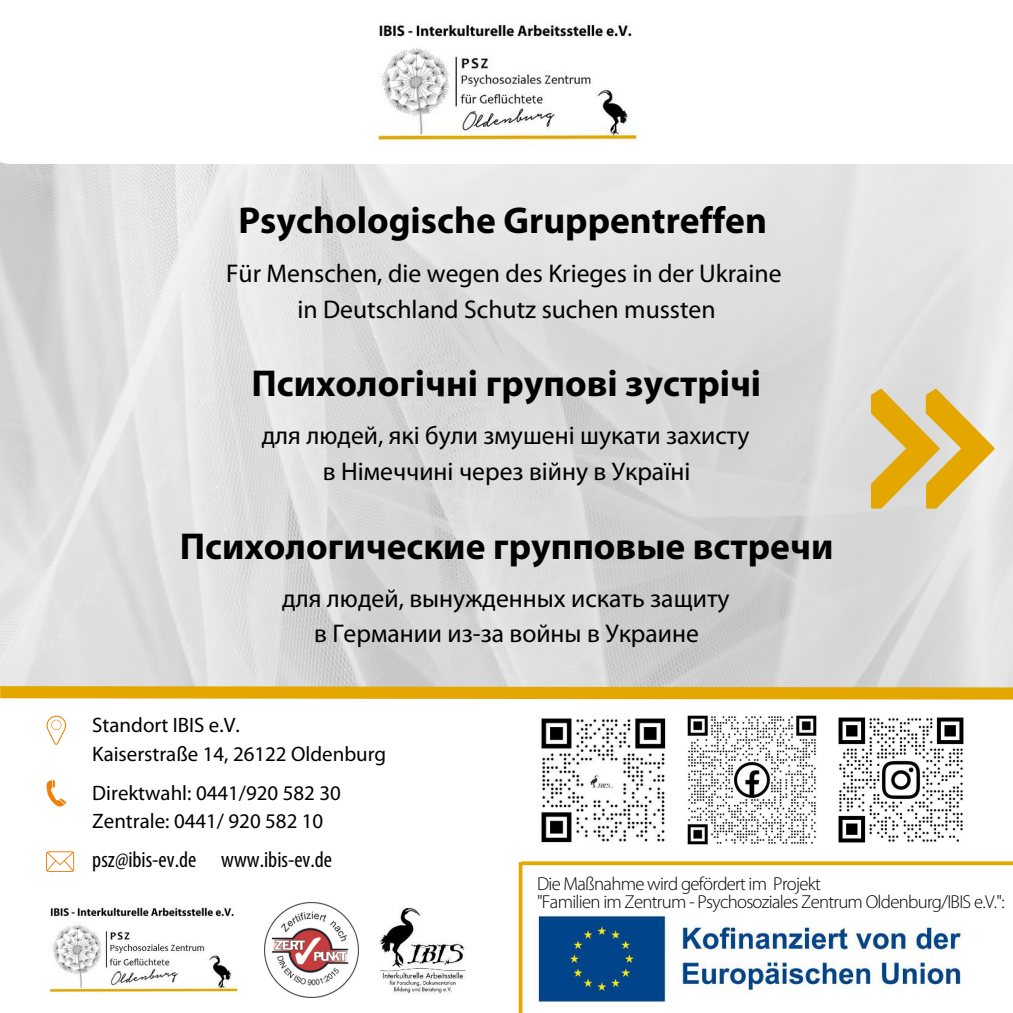
<style>
.page{position:relative;width:1013px;height:1013px;background:#fff}
.page>*{position:absolute;margin:0;border:0;box-sizing:border-box;transform-origin:0 0}
.t1{font:700 37.5px "Myriad Pro";color:#000}
.t2{font:25.62px/35.6px "Myriad Pro";color:#000;text-align:center}
.t3{font:condensed 22.62px "Myriad Pro";color:#000}
.t4{font:20.88px/28.8px "Myriad Pro";color:#000}
.t5{font:300 18.75px/18.8px "Myriad Pro";letter-spacing:-.035em;color:#000}
</style>
<div class="page">
<img style="left:0;top:164px;width:1012px;height:516px">
<img style="left:264px;top:903px;width:95px;height:94px">
<img style="left:380px;top:907px;width:87px;height:87px">
<svg style="left:0;top:680px;width:1012px;height:20px;background:#e1bb56"></svg>
<svg style="left:47px;top:715px;width:19px;height:29px"></svg>
<svg style="left:47px;top:780px;width:19px;height:27px"></svg>
<svg style="left:46px;top:851px;width:28px;height:21px"></svg>
<img style="left:838px;top:717px;width:126px;height:126px">
<img style="left:687px;top:715px;width:130px;height:130px">
<img style="left:541px;top:718px;width:125px;height:128px">
<img style="left:46px;top:907px;width:193px;height:88px">
<img style="left:376px;top:23px;width:262px;height:123px">
<svg style="left:871px;top:389px;width:123px;height:119px;background:#e2c475"></svg>
<img style="left:533px;top:914px;width:431px;height:92px">
<svg style="left:521px;top:861px;width:491px;height:4px;background:#e6af19"></svg>
<svg style="left:518px;top:862px;width:4px;height:150px"></svg>
<h1 class="t1" style="left:238px;top:195px;width:530px">Psychologische Gruppentreffen</h1>
<p class="t2" style="left:226px;top:255px;width:557px">Für Menschen, die wegen des Krieges in der Ukraine in Deutschland Schutz suchen mussten</p>
<h1 class="t1" style="left:251px;top:359px;width:511px">Психологічні групові зустрічі</h1>
<p class="t2" style="left:262px;top:417px;width:489px">для людей, які були змушені шукати захисту в Німеччині через війну в Україні</p>
<h1 class="t1" style="left:180px;top:521px;width:655px">Психологические групповые встречи</h1>
<p class="t2" style="left:282px;top:580px;width:449px">для людей, вынужденных искать защиту в Германии из-за войны в Украине</p>
<p class="t4" style="left:92px;top:710px;width:295px">Standort IBIS e.V.<br>Kaiserstraße 14, 26122 Oldenburg</p>
<p class="t4" style="left:92px;top:777px;width:250px">Direktwahl: 0441/920 582 30<br>Zentrale: 0441/ 920 582 10</p>
<p class="t3" style="left:92px;top:846px;width:241px">psz@ibis-ev.de www.ibis-ev.de</p>
<p class="t5" style="left:537px;top:873px;width:469px">Die Maßnahme wird gefördert im Projekt<br>"Familien im Zentrum - Psychosoziales Zentrum Oldenburg/IBIS e.V.":</p>
</div>
